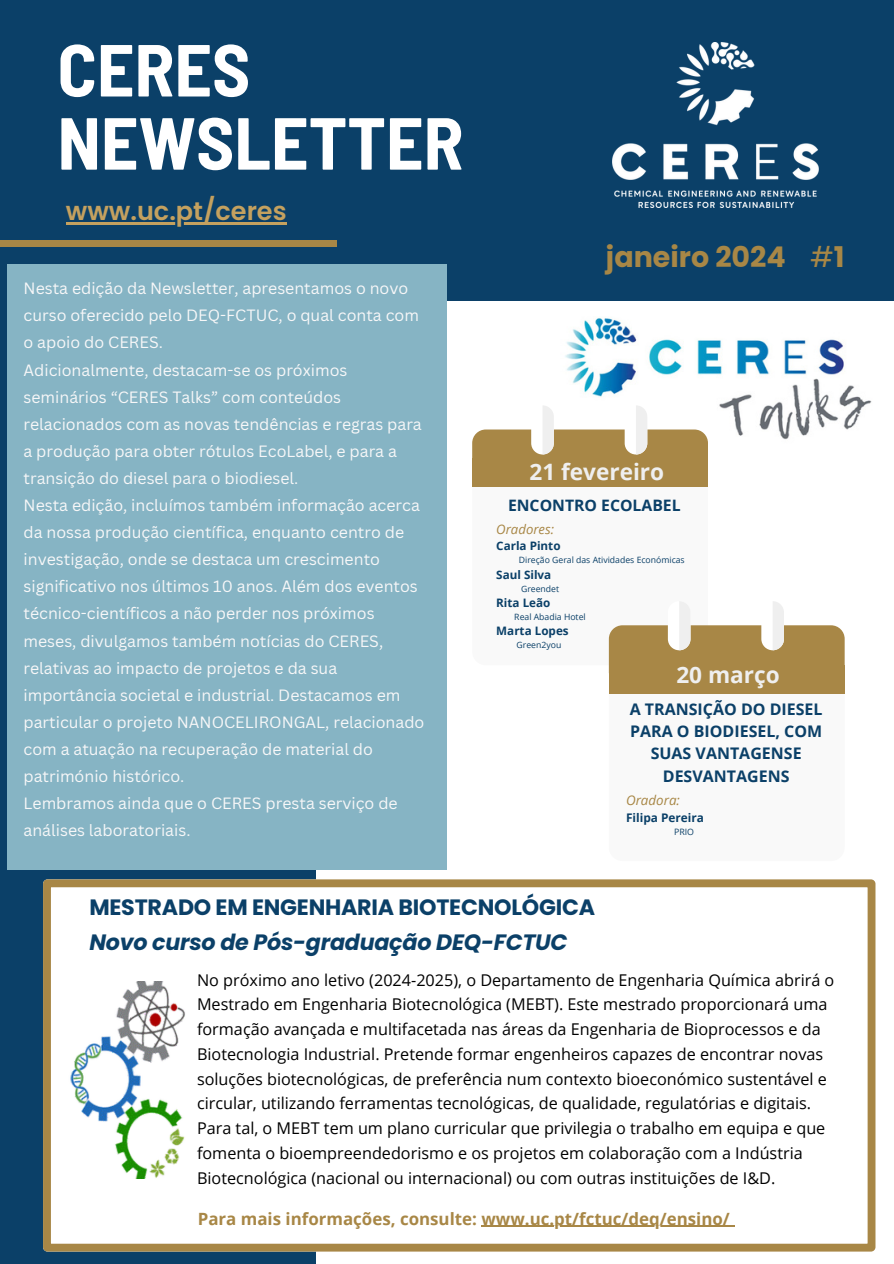
<style>
.page{position:relative;width:894px;height:1264px;background:#fff}
.page>*{position:absolute;margin:0;border:0;box-sizing:border-box;transform-origin:0 0}
.t1{font:700 semi-condensed 73.5px/73.2px "Barlow";color:#fff}
.t2{font:700 28.5px "Poppins";color:#a88746}
.t3{font:600 25.5px "Poppins";color:#c4a15f}
.t4{font:700 22.5px "Open Sans";color:#efefef}
.t5{font:700 22.2px "Poppins";letter-spacing:-.01em;color:#0b4068}
.t6{font:italic 700 22.2px "Poppins";letter-spacing:-.01em;color:#0b4068}
.t7{font:700 16.8px "Open Sans";color:#a88746}
.t8{font:16.2px/24.8px "Open Sans";color:#000}
.t9{font:700 16.05px/22.4px "Open Sans";color:#0b4068;text-align:center}
.t10{font:15.9px/27.2px "Canva Sans";color:#f7f7f8}
.t11{font:700 15.75px "Open Sans";color:#0b4068}
.t12{font:italic 13.35px "Open Sans";color:#a88746}
.t13{font:italic 13.2px "Open Sans";color:#a88746}
.t14{font:700 11.85px "Open Sans";color:#0b4068}
.t15{font:700 11.7px "Open Sans";color:#0b4068}
.t16{font:8.85px "Open Sans";color:#0b4068}
.t17{font:8.7px "Open Sans";color:#0b4068}
.s1{font-weight:400}
</style>
<div class="page">
<div style="left:0;top:0;width:893px;height:300px;background:#0b4068"></div>
<div style="left:0;top:280px;width:315px;height:983px;background:#0b4068"></div>
<div style="left:8px;top:264px;width:438px;height:605px;background:#86b4c4"></div>
<div style="left:0;top:240px;width:336px;height:6px;background:#a88746"></div>
<img style="left:612px;top:42px;width:206px;height:166px">
<svg style="left:43px;top:879px;width:831px;height:372px"></svg>
<img style="left:66px;top:981px;width:119px;height:197px">
<img style="left:565px;top:318px;width:307px;height:112px">
<hr style="left:66px;top:222px;width:220px;height:2px;background:#c4a15f">
<hr style="left:481px;top:1225px;width:249px;height:1px;background:#a88746">
<svg style="left:472px;top:405px;width:372px;height:268px"></svg>
<div style="left:609px;top:665px;width:235px;height:29px;background:#a88746"></div>
<h3 class="t1" style="left:57px;top:30px;width:407px">CERES<br>NEWSLETTER</h3>
<p class="t3" style="left:66px;top:193px;width:222px">www.uc.pt/ceres</p>
<p class="t10" style="left:24px;top:274px;width:397px">Nesta edição da Newsletter, apresentamos o novo curso oferecido pelo DEQ-FCTUC, o qual conta com o apoio do CERES.</p>
<p class="t10" style="left:24px;top:356px;width:399px">Adicionalmente, destacam-se os próximos seminários “CERES Talks” com conteúdos relacionados com as novas tendências e regras para a produção para obter rótulos EcoLabel, e para a transição do diesel para o biodiesel.</p>
<p class="t10" style="left:24px;top:491px;width:402px">Nesta edição, incluímos também informação acerca da nossa produção científica, enquanto centro de investigação, onde se destaca um crescimento significativo nos últimos 10 anos. Além dos eventos técnico-científicos a não perder nos próximos meses, divulgamos também notícias do CERES, relativas ao impacto de projetos e da sua importância societal e industrial. Destacamos em particular o projeto NANOCELIRONGAL, relacionado com a atuação na recuperação de material do património histórico.</p>
<p class="t10" style="left:24px;top:789px;width:375px">Lembramos ainda que o CERES presta serviço de análises laboratoriais.</p>
<h2 class="t2" style="left:605px;top:237px;width:240px">janeiro 2024 <span class="s1">#</span>1</h2>
<h5 class="t4" style="left:529px;top:455px;width:136px">21 fevereiro</h5>
<p class="t11" style="left:508px;top:494px;width:174px">ENCONTRO ECOLABEL</p>
<p class="t13" style="left:496px;top:519px;width:59px">Oradores:</p>
<p class="t15" style="left:496px;top:538px;width:66px">Carla Pinto</p>
<p class="t17" style="left:518px;top:554px;width:167px">Direção Geral das Atividades Económicas</p>
<p class="t15" style="left:496px;top:566px;width:56px">Saul Silva</p>
<p class="t17" style="left:521px;top:582px;width:40px">Greendet</p>
<p class="t15" style="left:496px;top:594px;width:56px">Rita Leão</p>
<p class="t17" style="left:514px;top:610px;width:73px">Real Abadia Hotel</p>
<p class="t15" style="left:496px;top:622px;width:74px">Marta Lopes</p>
<p class="t17" style="left:516px;top:638px;width:46px">Green2you</p>
<p class="t4" style="left:676px;top:658px;width:105px">20 março</p>
<p class="t9" style="left:629px;top:697px;width:194px">A TRANSIÇÃO DO DIESEL<br>PARA O BIODIESEL, COM<br>SUAS VANTAGENSE<br>DESVANTAGENS</p>
<p class="t12" style="left:626px;top:790px;width:55px">Oradora:</p>
<p class="t14" style="left:626px;top:808px;width:79px">Filipa Pereira</p>
<p class="t16" style="left:674px;top:825px;width:22px">PRIO</p>
<h3 class="t5" style="left:89px;top:891px;width:507px">MESTRADO EM ENGENHARIA BIOTECNOLÓGICA</h3>
<h3 class="t6" style="left:89px;top:926px;width:479px">Novo curso de Pós-graduação DEQ-FCTUC</h3>
<p class="t8" style="left:197px;top:967px;width:638px">No próximo ano letivo (2024-2025), o Departamento de Engenharia Química abrirá o Mestrado em Engenharia Biotecnológica (MEBT). Este mestrado proporcionará uma formação avançada e multifacetada nas áreas da Engenharia de Bioprocessos e da Biotecnologia Industrial. Pretende formar engenheiros capazes de encontrar novas soluções biotecnológicas, de preferência num contexto bioeconómico sustentável e circular, utilizando ferramentas tecnológicas, de qualidade, regulatórias e digitais.<br>Para tal, o MEBT tem um plano curricular que privilegia o trabalho em equipa e que fomenta o bioempreendedorismo e os projetos em colaboração com a Indústria Biotecnológica (nacional ou internacional) ou com outras instituições de I&amp;D.</p>
<h5 class="t7" style="left:198px;top:1206px;width:533px">Para mais informações, consulte: www.uc.pt/fctuc/deq/ensino/</h5>
</div>
